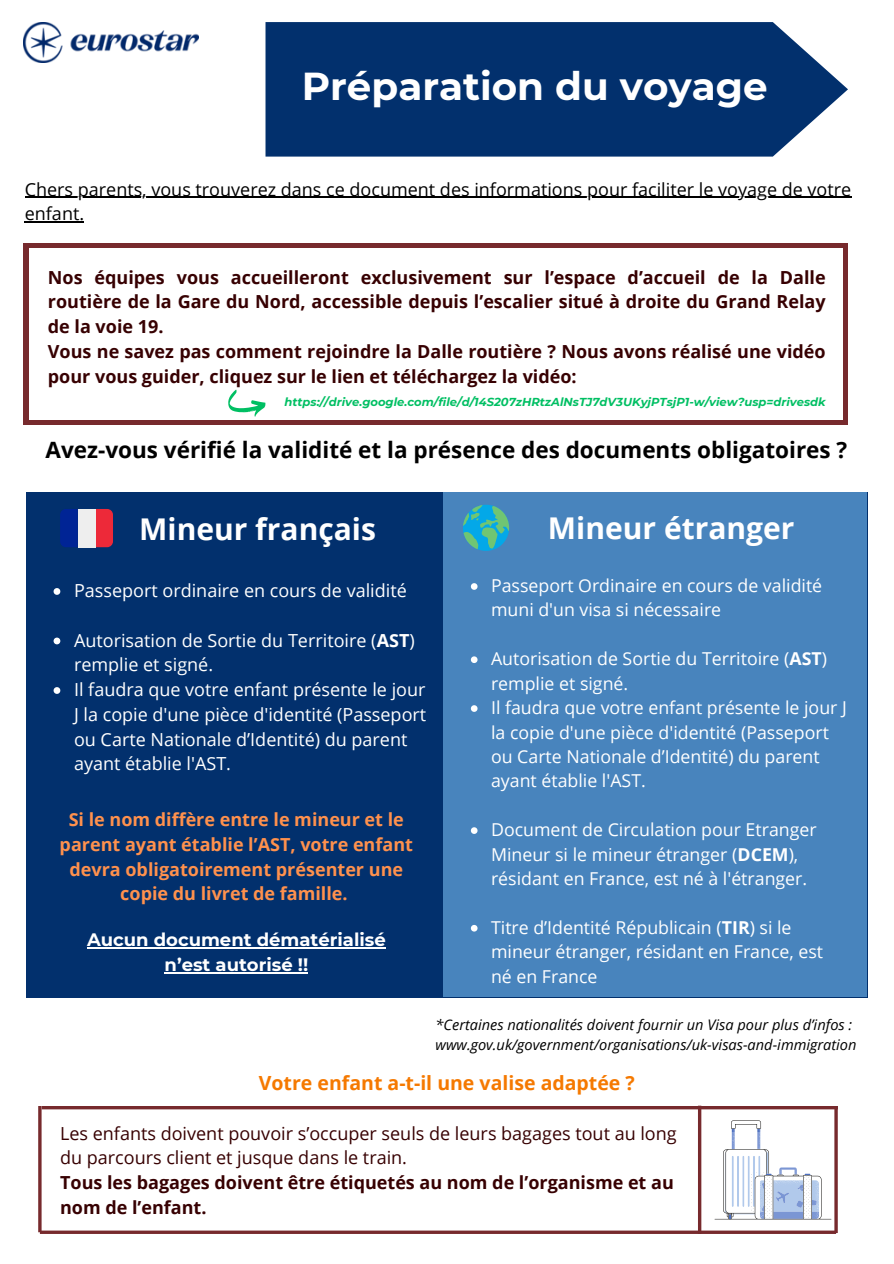
<style>
.page{position:relative;width:894px;height:1264px;background:#fff}
.page>*{position:absolute;margin:0;border:0;box-sizing:border-box;transform-origin:0 0}
.t1{font:700 38.85px "Montserrat";color:#fff}
.t2{font:700 30px "Open Sans";color:#fff}
.t3{font:700 22.5px "Open Sans";color:#000}
.t4{font:700 19.5px "Open Sans";color:#f57900}
.t5{font:700 18px/24.8px "Open Sans";color:#370002}
.t6{font:18px/24.8px "Open Sans";color:#fff}
.t7{font:18px/24.8px "Open Sans";color:#370002}
.t8{font:700 18px/24.8px "Open Sans";color:#ff914d;text-align:center}
.t9{font:18px/24.8px "Open Sans";color:#000}
.t10{font:700 18px/24.8px "Montserrat";color:#fff;text-align:center}
.t11{font:17.7px/24.5px "Open Sans";color:#fff}
.t12{font:italic 14.55px/20.2px "Open Sans";color:#000}
.t13{font:italic 700 11.55px "Montserrat";color:#00bf63}
.s1{font-weight:700}
</style>
<div class="page">
<div style="left:26px;top:492px;width:840px;height:505px;background:#02306d"></div>
<div style="left:443px;top:492px;width:423px;height:505px;background:#4884bd"></div>
<svg style="left:95px;top:509px;width:18px;height:38px"></svg>
<svg style="left:60px;top:509px;width:18px;height:38px"></svg>
<div style="left:78px;top:509px;width:17px;height:38px;background:#eee"></div>
<svg style="left:463px;top:504px;width:46px;height:47px"></svg>
<hr style="left:40px;top:1230px;width:795px;height:3px;background:#772a2d">
<svg style="left:42px;top:1105px;width:792px;height:4px;fill:#772a2d"></svg>
<svg style="left:38px;top:1106px;width:4px;height:126px"></svg>
<hr style="left:834px;top:1084px;width:3px;height:148px;background:#772a2d">
<svg style="left:265px;top:22px;width:582px;height:135px;background:#123d76"></svg>
<div style="left:23px;top:243px;width:824px;height:182px;background:#772a2d"></div>
<div style="left:29px;top:248px;width:812px;height:172px;background:#fff"></div>
<div style="left:804px;top:1078px;width:54px;height:27px;background:#fff"></div>
<img style="left:23px;top:22px;width:176px;height:41px">
<svg style="left:697px;top:1105px;width:4px;height:129px"></svg>
<svg style="left:715px;top:1120px;width:116px;height:99px"></svg>
<svg style="left:228px;top:389px;width:37px;height:27px"></svg>
<svg style="left:54px;top:588px;width:6px;height:7px"></svg>
<svg style="left:54px;top:637px;width:6px;height:7px"></svg>
<svg style="left:54px;top:687px;width:6px;height:7px"></svg>
<svg style="left:470px;top:583px;width:7px;height:7px"></svg>
<svg style="left:470px;top:656px;width:7px;height:7px"></svg>
<svg style="left:470px;top:705px;width:7px;height:7px"></svg>
<svg style="left:470px;top:827px;width:7px;height:7px"></svg>
<svg style="left:470px;top:924px;width:7px;height:7px"></svg>
<hr style="left:25px;top:197px;width:826px;height:1px;background:#000">
<hr style="left:25px;top:222px;width:59px;height:1px;background:#000">
<hr style="left:87px;top:947px;width:299px;height:1px;background:#fff">
<hr style="left:164px;top:972px;width:144px;height:1px;background:#fff">
<h5 class="t1" style="left:301px;top:63px;width:467px">Préparation du voyage</h5>
<p class="t9" style="left:25px;top:176px;width:827px">Chers parents, vous trouverez dans ce document des informations pour faciliter le voyage de votre enfant.</p>
<h1 class="t5" style="left:48px;top:264px;width:779px">Nos équipes vous accueilleront exclusivement sur l’espace d’accueil de la Dalle routière de la Gare du Nord, accessible depuis l’escalier situé à droite du Grand Relay de la voie 19.<br>Vous ne savez pas comment rejoindre la Dalle routière ? Nous avons réalisé une vidéo pour vous guider, cliquez sur le lien et téléchargez la vidéo:</h1>
<p class="t13" style="left:284px;top:395px;width:542px">https://drive.google.com/file/d/14S207zHRtzAlNsTJ7dV3UKyjPTsjP1-w/view?usp=drivesdk</p>
<p class="t3" style="left:46px;top:434px;width:802px">Avez-vous vérifié la validité et la présence des documents obligatoires ?</p>
<h4 class="t2" style="left:139px;top:508px;width:238px">Mineur français</h4>
<p class="t2" style="left:548px;top:506px;width:248px">Mineur étranger</p>
<p class="t6" style="left:74px;top:577px;width:334px">Passeport ordinaire en cours de validité</p>
<h3 class="t6" style="left:74px;top:627px;width:342px">Autorisation de Sortie du Territoire (<span class="s1">AST</span>) remplie et signé.</h3>
<p class="t6" style="left:74px;top:676px;width:353px">Il faudra que votre enfant présente le jour J la copie d'une pièce d'identité (Passeport ou Carte Nationale d’Identité) du parent ayant établie l'AST.</p>
<h2 class="t8" style="left:60px;top:806px;width:355px">Si le nom diffère entre le mineur et le parent ayant établie l’AST, votre enfant devra obligatoirement présenter une copie du livret de famille.</h2>
<p class="t11" style="left:491px;top:573px;width:332px">Passeport Ordinaire en cours de validité muni d'un visa si nécessaire</p>
<p class="t11" style="left:491px;top:646px;width:337px">Autorisation de Sortie du Territoire (<span class="s1">AST</span>) remplie et signé.</p>
<p class="t11" style="left:491px;top:695px;width:357px">Il faudra que votre enfant présente le jour J la copie d'une pièce d'identité (Passeport ou Carte Nationale d’Identité) du parent ayant établie l'AST.</p>
<h4 class="t11" style="left:491px;top:817px;width:327px">Document de Circulation pour Etranger<br>Mineur si le mineur étranger (<span class="s1">DCEM</span>), résidant en France, est né à l'étranger.</h4>
<h4 class="t11" style="left:491px;top:914px;width:333px">Titre d’Identité Républicain (<span class="s1">TIR</span>) si le mineur étranger, résidant en France, est né en France</h4>
<p class="t10" style="left:87px;top:927px;width:300px">Aucun document dématérialisé n’est autorisé !!</p>
<p class="t12" style="left:435px;top:1014px;width:422px">*Certaines nationalités doivent fournir un Visa pour plus d’infos : www.gov.uk/government/organisations/uk-visas-and-immigration</p>
<p class="t4" style="left:259px;top:1069px;width:377px">Votre enfant a-t-il une valise adaptée ?</p>
<h2 class="t7" style="left:60px;top:1120px;width:618px">Les enfants doivent pouvoir s’occuper seuls de leurs bagages tout au long du parcours client et jusque dans le train.<br><span class="s1">Tous les bagages doivent être étiquetés au nom de l’organisme et au nom de l’enfant.</span></h2>
</div>
